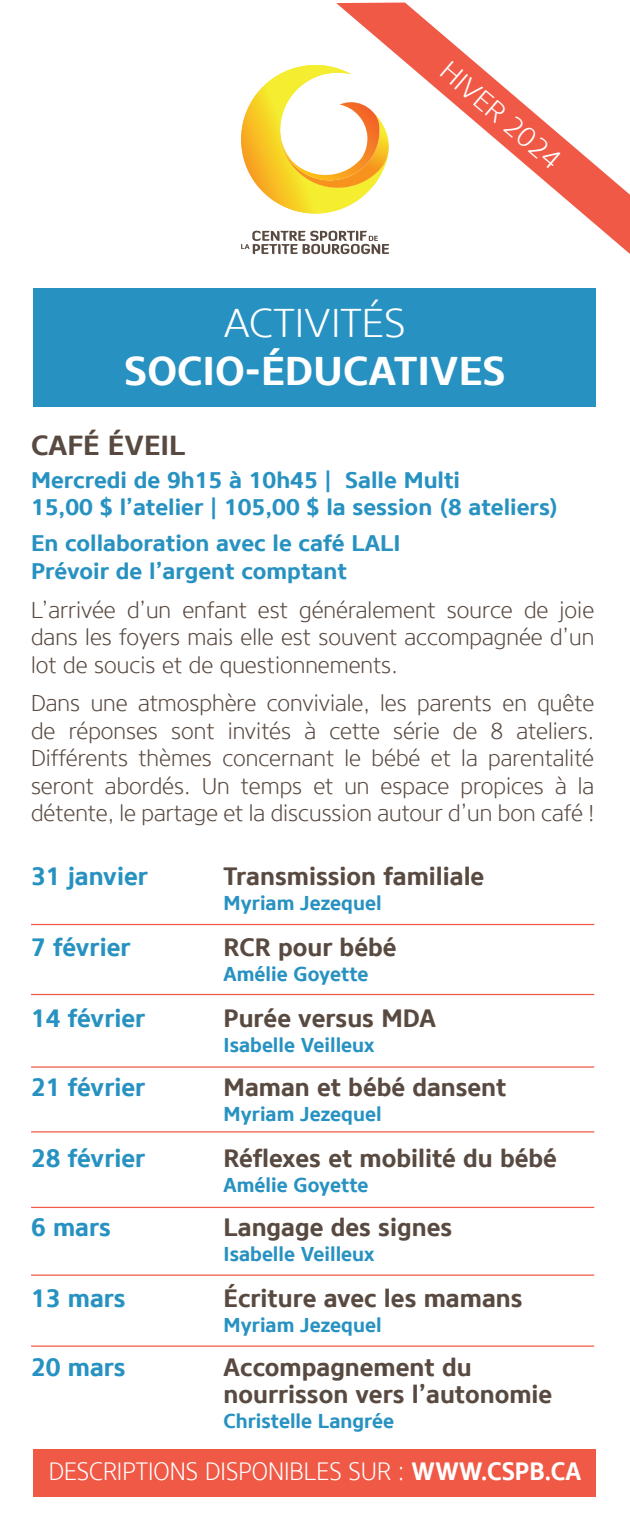
<style>
.page{position:relative;width:630px;height:1530px;background:#fff}
.page>*{position:absolute;margin:0;border:0;box-sizing:border-box;transform-origin:0 0}
.t1{font:700 40px/48px "Core Sans NRW01 65";color:#fff;text-align:center}
.t2{font:700 27.5px "Core Sans NRW01 65";color:#594a41}
.t3{font:300 27.5px "Core Sans NRW01 35";color:#fff}
.t4{font:700 25px/27.5px "Core Sans NRW01 65";color:#594a41;scale:.96 1}
.t5{font:700 25px "Core Sans NRW01 65";color:#2792c1;scale:.96 1}
.t6{font:300 25px "Core Sans NRW01 35";color:#fff;scale:.92 1}
.t7{font:300 22.75px/27.5px "Core Sans NRW01 35";color:#594a41;text-align:justify;scale:.96 1}
.t8{font:700 22.5px/27.5px "Core Sans NRW01 65";color:#2792c1}
.t9{font:700 20px "Core Sans NRW01 65";color:#2792c1;scale:.96 1}
.s1{font-family:"Core Sans NRW01 35";font-weight:300}
.s2{font-family:"Core Sans NRW01 65";font-weight:700}
</style>
<div class="page">
<div style="left:34px;top:288px;width:562px;height:118px;background:#2792c1"></div>
<svg style="left:241px;top:231px;width:95px;height:23px"></svg>
<svg style="left:241px;top:65px;width:95px;height:149px"></svg>
<hr style="left:31px;top:924px;width:563px;height:1px;background:#f05946">
<hr style="left:31px;top:994px;width:563px;height:1px;background:#f05946">
<hr style="left:31px;top:1066px;width:563px;height:2px;background:#f05946">
<hr style="left:31px;top:1131px;width:563px;height:2px;background:#f05946">
<hr style="left:31px;top:1207px;width:563px;height:1px;background:#f05946">
<hr style="left:31px;top:1275px;width:563px;height:1px;background:#f05946">
<hr style="left:31px;top:1345px;width:563px;height:2px;background:#f05946">
<svg style="left:336px;top:3px;width:294px;height:251px"></svg>
<div style="left:34px;top:1449px;width:562px;height:47px;background:#f05946"></div>
<p class="t3" style="left:454px;top:55px;width:150px;rotate:40deg">HIVER 2024</p>
<p class="t1" style="left:124px;top:299px;width:383px"><span class="s1">ACTIVITÉS<br></span>SOCIO-ÉDUCATIVES</p>
<p class="t2" style="left:31px;top:429px;width:156px">CAFÉ ÉVEIL</p>
<p class="t8" style="left:31px;top:466px;width:431px">Mercredi de 9h15 à 10h45 | Salle Multi</p>
<p class="t8" style="left:31px;top:493px;width:529px">15,00 $ l’atelier | 105,00 $ la session (8 ateliers)</p>
<p class="t8" style="left:31px;top:529px;width:371px">En collaboration avec le café LALI<br>Prévoir de l’argent comptant</p>
<p class="t7" style="left:31px;top:596px;width:588px">L’arrivée d’un enfant est généralement source de joie dans les foyers mais elle est souvent accompagnée d’un lot de soucis et de questionnements.</p>
<p class="t7" style="left:31px;top:689px;width:588px">Dans une atmosphère conviviale, les parents en quête de réponses sont invités à cette série de 8 ateliers.<br>Différents thèmes concernant le bébé et la parentalité seront abordés. Un temps et un espace propices à la détente, le partage et la discussion autour d’un bon café !</p>
<p class="t5" style="left:31px;top:861px;width:123px">31 janvier</p>
<p class="t4" style="left:224px;top:862px;width:273px">Transmission familiale</p>
<p class="t9" style="left:224px;top:891px;width:166px">Myriam Jezequel</p>
<p class="t5" style="left:31px;top:932px;width:105px">7 février</p>
<p class="t4" style="left:224px;top:934px;width:182px">RCR pour bébé</p>
<p class="t9" style="left:224px;top:962px;width:152px">Amélie Goyette</p>
<p class="t5" style="left:31px;top:1004px;width:120px">14 février</p>
<p class="t4" style="left:224px;top:1005px;width:223px">Purée versus MDA</p>
<p class="t9" style="left:224px;top:1033px;width:159px">Isabelle Veilleux</p>
<p class="t5" style="left:31px;top:1072px;width:120px">21 février</p>
<p class="t4" style="left:224px;top:1073px;width:296px">Maman et bébé dansent</p>
<p class="t9" style="left:224px;top:1102px;width:166px">Myriam Jezequel</p>
<p class="t5" style="left:31px;top:1144px;width:120px">28 février</p>
<p class="t4" style="left:224px;top:1145px;width:349px">Réflexes et mobilité du bébé</p>
<p class="t9" style="left:224px;top:1173px;width:152px">Amélie Goyette</p>
<p class="t5" style="left:31px;top:1212px;width:85px">6 mars</p>
<p class="t4" style="left:224px;top:1213px;width:240px">Langage des signes</p>
<p class="t9" style="left:224px;top:1242px;width:159px">Isabelle Veilleux</p>
<p class="t5" style="left:31px;top:1283px;width:100px">13 mars</p>
<p class="t4" style="left:224px;top:1285px;width:313px">Écriture avec les mamans</p>
<p class="t9" style="left:224px;top:1313px;width:166px">Myriam Jezequel</p>
<p class="t5" style="left:31px;top:1352px;width:100px">20 mars</p>
<p class="t4" style="left:224px;top:1353px;width:344px">Accompagnement du nourrisson vers l’autonomie</p>
<p class="t9" style="left:224px;top:1409px;width:179px">Christelle Langrée</p>
<p class="t6" style="left:49px;top:1456px;width:580px">DESCRIPTIONS DISPONIBLES SUR : <span class="s2">WWW.CSPB.CA</span></p>
</div>
